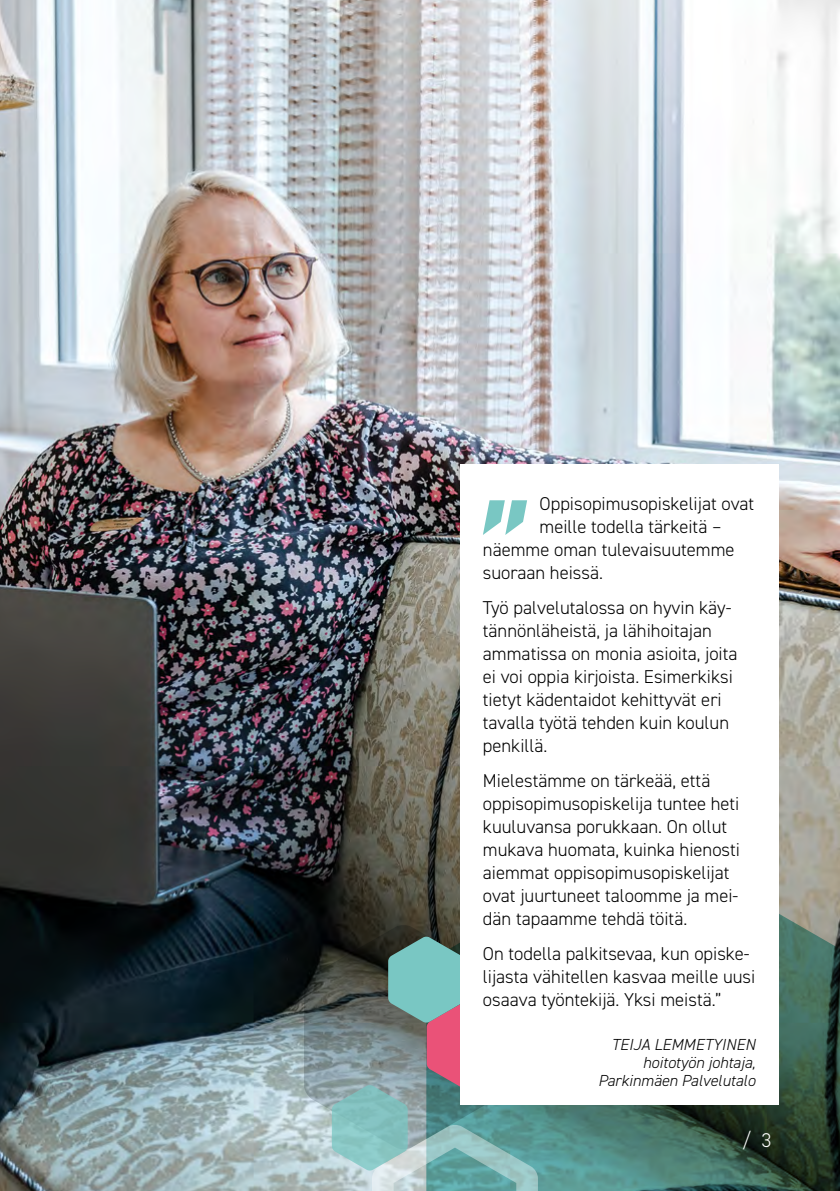
<style>
.page{position:relative;width:840px;height:1191px;background:#fff}
.page>*{position:absolute;margin:0;border:0;box-sizing:border-box;transform-origin:0 0}
.Leipis_Anfangi{font:italic 600 128.4px "DIN2014";color:#79c7c3}
.INGRESSI{font:300 20px "DIN2014";color:#fff}
.LEIPIS{font:300 18.6px/23px "DIN2014";color:#000}
.Leipis_Anfangi-2{font:300 18.6px "DIN2014";color:#000}
.sitaatin_sanoja{font:italic 300 16px "DIN2014";color:#000}
</style>
<div class="page">
<img style="left:0;top:0;width:839px;height:1191px">
<svg style="left:426px;top:840px;width:413px;height:351px"></svg>
<svg style="left:304px;top:924px;width:155px;height:226px"></svg>
<svg style="left:331px;top:936px;width:206px;height:255px"></svg>
<div style="left:459px;top:463px;width:319px;height:641px;background:#fff"></div>
<p class="Leipis_Anfangi" style="left:466px;top:463px;width:51px">”</p>
<p class="Leipis_Anfangi-2" style="left:539px;top:492px;width:216px">Oppisopimusopiskelijat ovat</p>
<p class="Leipis_Anfangi-2" style="left:539px;top:515px;width:183px">meille todella tärkeitä –</p>
<p class="Leipis_Anfangi-2" style="left:482px;top:538px;width:253px">näemme oman tulevaisuutemme</p>
<p class="Leipis_Anfangi-2" style="left:482px;top:561px;width:122px">suoraan heissä.</p>
<p class="LEIPIS" style="left:482px;top:596px;width:256px">Työ palvelutalossa on hyvin käy&shy;tännönläheistä, ja lähihoitajan ammatissa on monia asioita, joita ei voi oppia kirjoista. Esimerkiksi tietyt kädentaidot kehittyvät eri tavalla työtä tehden kuin koulun penkillä.</p>
<p class="LEIPIS" style="left:482px;top:769px;width:258px">Mielestämme on tärkeää, että oppisopimusopiskelija tuntee heti kuuluvansa porukkaan. On ollut mukava huomata, kuinka hienosti aiemmat oppisopimusopiskelijat ovat juurtuneet taloomme ja mei&shy;dän tapaamme tehdä töitä.</p>
<p class="LEIPIS" style="left:482px;top:942px;width:274px">On todella palkitsevaa, kun opiske&shy;lijasta vähitellen kasvaa meille uusi osaava työntekijä. Yksi meistä.”</p>
<p class="sitaatin_sanoja" style="left:611px;top:1034px;width:145px">TEIJA LEMMETYINEN</p>
<p class="sitaatin_sanoja" style="left:642px;top:1052px;width:114px">hoitotyön johtaja,</p>
<p class="sitaatin_sanoja" style="left:597px;top:1070px;width:159px">Parkinmäen Palvelutalo</p>
<p class="INGRESSI" style="left:741px;top:1127px;width:31px">/ 3</p>
</div>
